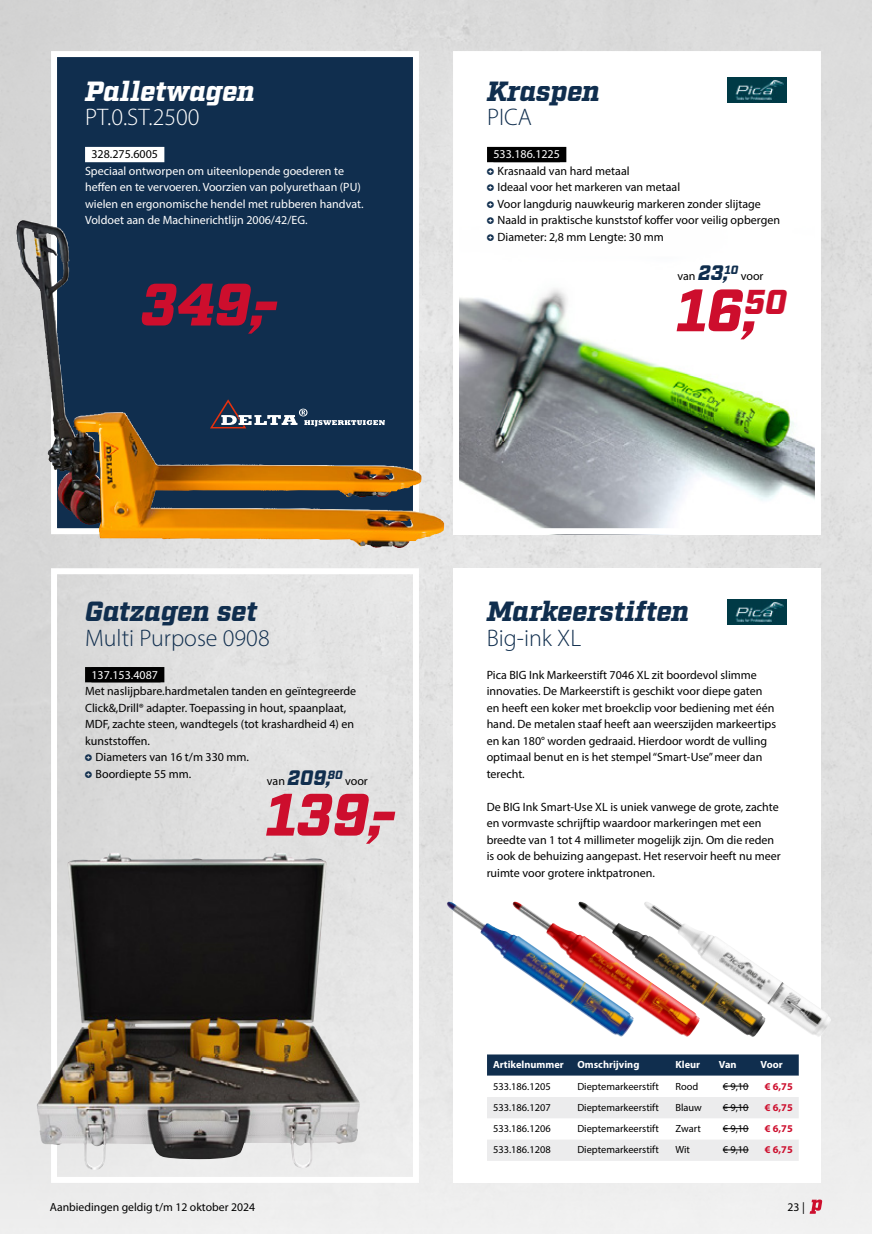
<style>
.page{position:relative;width:872px;height:1234px;background:#fff}
.page>*{position:absolute;margin:0;border:0;box-sizing:border-box;transform-origin:0 0}
.prijsblokje{font:italic 900 59.7px "Factoria";letter-spacing:-.005em;color:#cd0e2d}
.kop_blauw{font:italic 900 27.75px "Factoria";letter-spacing:-.01em;color:#102e4e}
.kop_wit{font:italic 900 27.75px "Factoria";letter-spacing:-.01em;color:#fff}
.subkop_blauw{font:300 24px "Myriad Pro";color:#102e4e}
.subkop_wit{font:300 24px "Myriad Pro";color:#fff}
.prijsblokje-2{font:italic 900 21px "Factoria";color:#102e4e}
.body{font:12px/16.5px "Myriad Pro";color:#000}
.opsomming{font:12px "Myriad Pro";color:#000}
.body-2{font:12px/16.5px "Myriad Pro";color:#fff}
.artikelnummer{font:12px "Myriad Pro";color:#fff}
.prijsblokje-3{font:12px "Myriad Pro";color:#000}
.artikelnummer_wit{font:12px "Myriad Pro";color:#000}
.t1{font:11.7px "Myriad Pro";color:#000}
.celbody{font:10.35px "Myriad Pro";color:#000}
.celartnr{font:10.35px "Myriad Pro";color:#000}
.celheader{font:700 10.35px "Myriad Pro";color:#fff}
.celprijsvan{font:10.35px "Myriad Pro";color:#000}
.celprijsvoor{font:700 10.35px "Myriad Pro";color:#cd0e2d}
.s1{font-family:"Probin";font-size:18px;color:#102e4e}
.s2{font-family:"Factoria";font-weight:900;font-style:italic;font-size:21px;color:#102e4e}
.s3{font-family:"Myriad Pro";font-weight:400;font-style:normal;font-size:12px;color:#000}
</style>
<div class="page">
<img style="left:1px;top:0;width:871px;height:1233px">
<hr style="left:0;top:0;width:1px;height:1233px;background:#102e4e">
<img style="left:0;top:1183px;width:1px;height:50px">
<div style="left:453px;top:568px;width:368px;height:614px;background:#fff"></div>
<div style="left:51px;top:51px;width:368px;height:483px;background:#102e4e;border:6px solid #fff"></div>
<div style="left:456px;top:54px;width:362px;height:477px;background:#fff"></div>
<img style="left:460px;top:150px;width:354px;height:377px">
<div style="left:51px;top:568px;width:368px;height:614px;border:6px solid #fff"></div>
<svg style="left:487px;top:1054px;width:311px;height:106px"></svg>
<div style="left:85px;top:667px;width:79px;height:15px;background:#000"></div>
<div style="left:487px;top:147px;width:79px;height:15px;background:#000"></div>
<img style="left:16px;top:220px;width:244px;height:319px">
<div style="left:85px;top:147px;width:79px;height:15px;background:#fff"></div>
<svg style="left:210px;top:399px;width:175px;height:29px"></svg>
<img style="left:727px;top:599px;width:60px;height:25px">
<img style="left:727px;top:77px;width:60px;height:25px">
<img style="left:37px;top:852px;width:323px;height:317px">
<img style="left:634px;top:930px;width:8px;height:78px">
<img style="left:446px;top:901px;width:188px;height:135px">
<img style="left:642px;top:901px;width:189px;height:136px">
<svg style="left:809px;top:1199px;width:13px;height:14px"></svg>
<p class="kop_wit" style="left:85px;top:74px;width:171px">Palletwagen</p>
<p class="subkop_wit" style="left:85px;top:103px;width:116px">PT.0.ST.2500</p>
<p class="artikelnummer_wit" style="left:91px;top:147px;width:68px">328.275.6005</p>
<p class="body-2" style="left:85px;top:162px;width:280px">Speciaal ontworpen om uiteenlopende goederen te heffen en te vervoeren. Voorzien van polyurethaan (PU) wielen en ergonomische hendel met rubberen handvat.<br>Voldoet aan de Machinerichtlijn 2006/42/EG.</p>
<p class="prijsblokje" style="left:141px;top:269px;width:140px">349,-</p>
<p class="kop_blauw" style="left:487px;top:74px;width:115px">Kraspen</p>
<p class="subkop_blauw" style="left:487px;top:103px;width:46px">PICA</p>
<p class="artikelnummer" style="left:493px;top:147px;width:68px">533.186.1225</p>
<p class="opsomming" style="left:487px;top:163px;width:144px"><span class="s1">•</span> Krasnaald van hard metaal</p>
<p class="opsomming" style="left:487px;top:180px;width:195px"><span class="s1">•</span> Ideaal voor het markeren van metaal</p>
<p class="opsomming" style="left:487px;top:196px;width:275px"><span class="s1">•</span> Voor langdurig nauwkeurig markeren zonder slijtage</p>
<p class="opsomming" style="left:487px;top:213px;width:294px"><span class="s1">•</span> Naald in praktische kunststof koffer voor veilig opbergen</p>
<p class="opsomming" style="left:487px;top:229px;width:178px"><span class="s1">•</span> Diameter: 2,8 mm Lengte: 30 mm</p>
<p class="prijsblokje-3" style="left:677px;top:269px;width:88px">van <span class="s2">23,</span><sup>10</sup> voor</p>
<p class="prijsblokje" style="left:677px;top:274px;width:111px">16,<sup>50</sup></p>
<p class="kop_blauw" style="left:85px;top:594px;width:174px">Gatzagen set</p>
<p class="subkop_blauw" style="left:85px;top:623px;width:186px">Multi Purpose 0908</p>
<p class="artikelnummer" style="left:91px;top:667px;width:68px">137.153.4087</p>
<p class="body" style="left:85px;top:682px;width:273px">Met naslijpbare.hardmetalen tanden en geïntegreerde Click&amp;,Drill® adapter. Toepassing in hout, spaanplaat, MDF, zachte steen, wandtegels (tot krashardheid 4) en kunststoffen.</p>
<p class="opsomming" style="left:85px;top:749px;width:165px"><span class="s1">•</span> Diameters van 16 t/m 330 mm.</p>
<p class="opsomming" style="left:85px;top:766px;width:108px"><span class="s1">•</span> Boordiepte 55 mm.</p>
<p class="prijsblokje-2" style="left:267px;top:764px;width:77px"><span class="s3">van</span> 209,<sup>80</sup></p>
<p class="prijsblokje-3" style="left:345px;top:773px;width:24px">voor</p>
<p class="prijsblokje" style="left:267px;top:778px;width:132px">139,-</p>
<p class="kop_blauw" style="left:486px;top:594px;width:204px">Markeerstiften</p>
<p class="subkop_blauw" style="left:486px;top:623px;width:96px">Big-ink XL</p>
<p class="body" style="left:486px;top:666px;width:291px">Pica BIG Ink Markeerstift 7046 XL zit boordevol slimme innovaties. De Markeerstift is geschikt voor diepe gaten en heeft een koker met broekclip voor bediening met één hand. De metalen staaf heeft aan weerszijden markeertips en kan 180° worden gedraaid. Hierdoor wordt de vulling optimaal benut en is het stempel “Smart-Use” meer dan terecht.</p>
<p class="body" style="left:486px;top:798px;width:296px">De BIG Ink Smart-Use XL is uniek vanwege de grote, zachte en vormvaste schrijftip waardoor markeringen met een breedte van 1 tot 4 millimeter mogelijk zijn. Om die reden is ook de behuizing aangepast. Het reservoir heeft nu meer ruimte voor grotere inktpatronen.</p>
<p class="celheader" style="left:493px;top:1057px;width:72px">Artikelnummer</p>
<p class="celheader" style="left:577px;top:1057px;width:64px">Omschrijving</p>
<p class="celheader" style="left:675px;top:1057px;width:26px">Kleur</p>
<p class="celheader" style="left:719px;top:1057px;width:19px">Van</p>
<p class="celheader" style="left:760px;top:1057px;width:24px">Voor</p>
<p class="celartnr" style="left:493px;top:1079px;width:59px">533.186.1205</p>
<p class="celbody" style="left:577px;top:1079px;width:83px">Dieptemarkeerstift</p>
<p class="celbody" style="left:675px;top:1079px;width:24px">Rood</p>
<p class="celprijsvan" style="left:723px;top:1079px;width:27px">€ 9,10</p>
<p class="celprijsvoor" style="left:765px;top:1079px;width:29px">€ 6,75</p>
<p class="celartnr" style="left:493px;top:1100px;width:59px">533.186.1207</p>
<p class="celbody" style="left:577px;top:1100px;width:83px">Dieptemarkeerstift</p>
<p class="celbody" style="left:675px;top:1100px;width:28px">Blauw</p>
<p class="celprijsvan" style="left:723px;top:1100px;width:27px">€ 9,10</p>
<p class="celprijsvoor" style="left:765px;top:1100px;width:29px">€ 6,75</p>
<p class="celartnr" style="left:493px;top:1121px;width:59px">533.186.1206</p>
<p class="celbody" style="left:577px;top:1121px;width:83px">Dieptemarkeerstift</p>
<p class="celbody" style="left:675px;top:1121px;width:27px">Zwart</p>
<p class="celprijsvan" style="left:723px;top:1121px;width:27px">€ 9,10</p>
<p class="celprijsvoor" style="left:765px;top:1121px;width:29px">€ 6,75</p>
<p class="celartnr" style="left:493px;top:1143px;width:59px">533.186.1208</p>
<p class="celbody" style="left:577px;top:1143px;width:83px">Dieptemarkeerstift</p>
<p class="celbody" style="left:675px;top:1143px;width:16px">Wit</p>
<p class="celprijsvan" style="left:723px;top:1143px;width:27px">€ 9,10</p>
<p class="celprijsvoor" style="left:765px;top:1142px;width:29px">€ 6,75</p>
<p class="t1" style="left:50px;top:1199px;width:207px">Aanbiedingen geldig t/m 12 oktober 2024</p>
<p class="t1" style="left:787px;top:1199px;width:19px">23 |</p>
</div>
